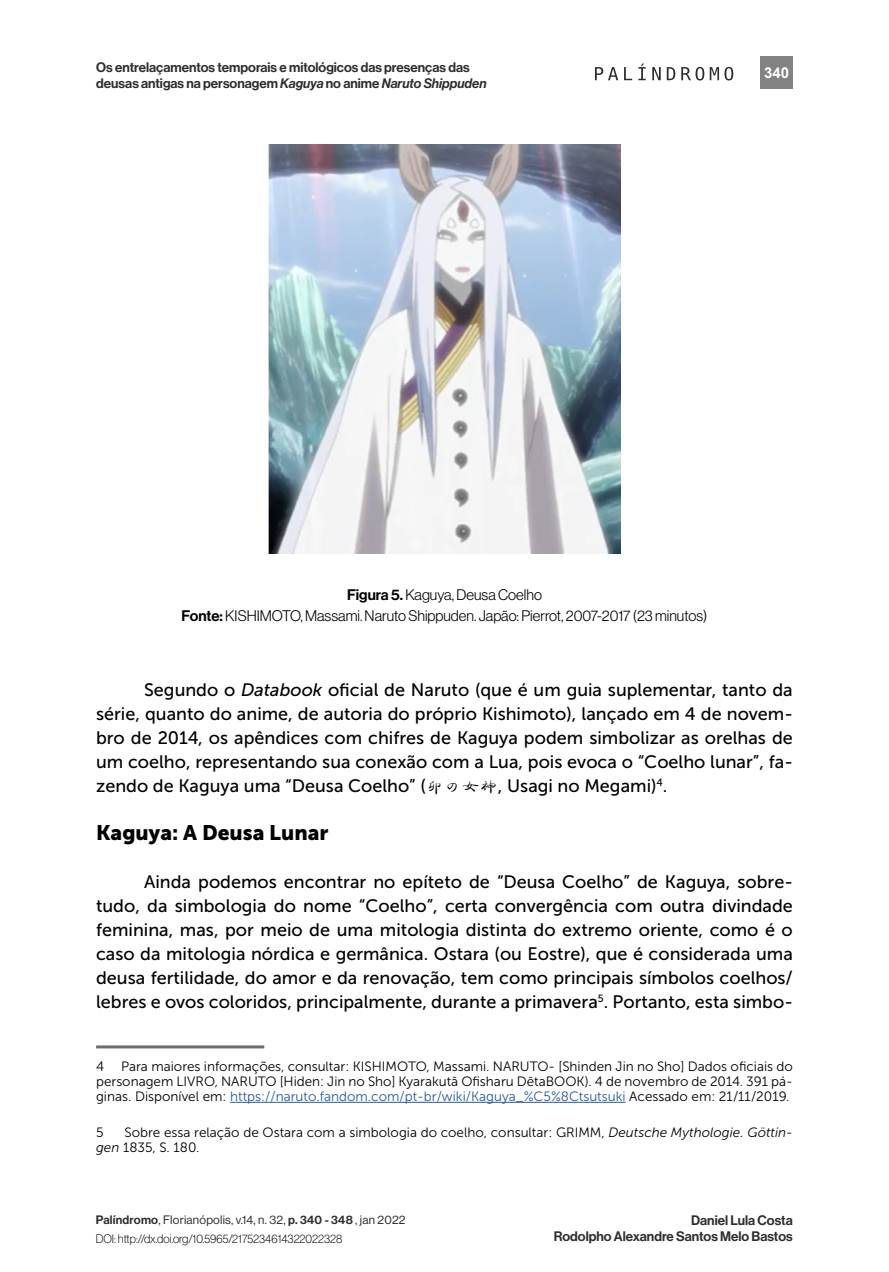
<style>
.page{position:relative;width:889px;height:1272px;background:#fff}
.page>*{position:absolute;margin:0;border:0;box-sizing:border-box;transform-origin:0 0}
.t1{font:21px "Museo Sans 900";color:#000}
.t2{font:18px/24px "Museo Sans 500";color:#000;text-align:justify}
.t3{font:15px/21px "N Haas Grotesk DS Pro 45 Lt";color:#000;text-align:center}
.t4{font:700 15px "Arial";color:#fff}
.t5{font:13.5px/15px "Museo Sans 300";color:#000;text-align:justify}
.t6{font:13.5px/16.5px "N Haas Grotesk DS Pro 65 Md";color:#2e2d2c;text-align:right}
.t7{font:12px "N Haas Grotesk DS Pro 55 Rg";letter-spacing:.02em;color:#2e2d2c}
.t8{font:12px "N Haas Grotesk DS Pro 35 X Lt";color:#000}
.s1{font-family:"N Haas Grotesk DS Pro 66 Md It"}
.s2{font-family:"N Haas Grotesk DS Pro 65 Md"}
.s3{font-style:italic}
.s4{font-family:"Tensentype Fan Xiao Ge Jian Du JF"}
.s5{color:#275b9b}
</style>
<div class="page">
<div style="left:760px;top:56px;width:32px;height:32px;background:#828281"></div>
<svg style="left:595px;top:67px;width:37px;height:13px"></svg>
<svg style="left:638px;top:64px;width:7px;height:16px"></svg>
<svg style="left:652px;top:67px;width:8px;height:13px"></svg>
<svg style="left:666px;top:67px;width:9px;height:13px"></svg>
<svg style="left:681px;top:67px;width:37px;height:13px"></svg>
<svg style="left:724px;top:67px;width:9px;height:13px"></svg>
<img style="left:269px;top:144px;width:350px;height:410px">
<hr style="left:96px;top:1045px;width:168px;height:3px;background:#6d6d6c">
<hr style="left:230px;top:1102px;width:395px;height:1px;background:#275b9b">
<p class="t6" style="left:96px;top:59px;width:391px;text-align:left">Os entrelaçamentos temporais e mitológicos das presenças das deusas antigas na personagem <span class="s1">Kaguya</span> no anime <span class="s1">Naruto Shippuden</span></p>
<p class="t4" style="left:763px;top:63px;width:27px">340</p>
<p class="t3" style="left:181px;top:584px;width:527px"><span class="s2">Figura 5.</span> Kaguya, Deusa Coelho<br><span class="s2">Fonte:</span> KISHIMOTO, Massami. Naruto Shippuden. Japão: Pierrot, 2007-2017 (23 minutos)</p>
<p class="t2" style="left:96px;top:678px;width:698px;text-indent:48px">Segundo o <span class="s3">Databook</span> oficial de Naruto (que é um guia suplementar, tanto da série, quanto do anime, de autoria do próprio Kishimoto), lançado em 4 de novem&shy;bro de 2014, os apêndices com chifres de Kaguya podem simbolizar as orelhas de um coelho, representando sua conexão com a Lua, pois evoca o “Coelho lunar”, fa&shy;zendo de Kaguya uma “Deusa Coelho” (<span class="s4">卯の女神</span>, Usagi no Megami)<sup>4</sup>.</p>
<p class="t1" style="left:96px;top:821px;width:234px">Kaguya: A Deusa Lunar</p>
<p class="t2" style="left:96px;top:870px;width:698px;text-indent:48px">Ainda podemos encontrar no epíteto de “Deusa Coelho” de Kaguya, sobre&shy;tudo, da simbologia do nome “Coelho”, certa convergência com outra divindade feminina, mas, por meio de uma mitologia distinta do extremo oriente, como é o caso da mitologia nórdica e germânica. Ostara (ou Eostre), que é considerada uma deusa fertilidade, do amor e da renovação, tem como principais símbolos coelhos/ lebres e ovos coloridos, principalmente, durante a primavera<sup>5</sup>. Portanto, esta simbo-</p>
<p class="t5" style="left:96px;top:1059px;width:698px;text-indent:25px">Para maiores informações, consultar: KISHIMOTO, Massami. NARUTO- [Shinden Jin no Sho] Dados oficiais do personagem LIVRO, NARUTO [Hiden: Jin no Sho] Kyarakutā Ofisharu DētaBOOK). 4 de novembro de 2014. 391 pá&shy;ginas. Disponível em: <span class="s5">https://naruto.fandom.com/pt-br/wiki/Kaguya_%C5%8Ctsutsuki</span> Acessado em: 21/11/2019.</p>
<p class="t5" style="left:96px;top:1125px;width:9px">5</p>
<p class="t5" style="left:96px;top:1059px;width:10px">4</p>
<p class="t5" style="left:96px;top:1125px;width:697px;text-indent:28px">Sobre essa relação de Ostara com a simbologia do coelho, consultar: GRIMM, <span class="s3">Deutsche Mythologie. Göttin&shy;gen</span> 1835, S. 180.</p>
<p class="t7" style="left:96px;top:1213px;width:311px"><span class="s2">Palíndromo</span>, Florianópolis, v.14, n. 32, <span class="s2">p. 340 - 348</span> , jan 2022</p>
<p class="t8" style="left:96px;top:1231px;width:248px">DOI: http://dx.doi.org/10.5965/2175234614322022328</p>
<p class="t6" style="left:553px;top:1212px;width:240px">Daniel Lula Costa<br>Rodolpho Alexandre Santos Melo Bastos</p>
</div>
